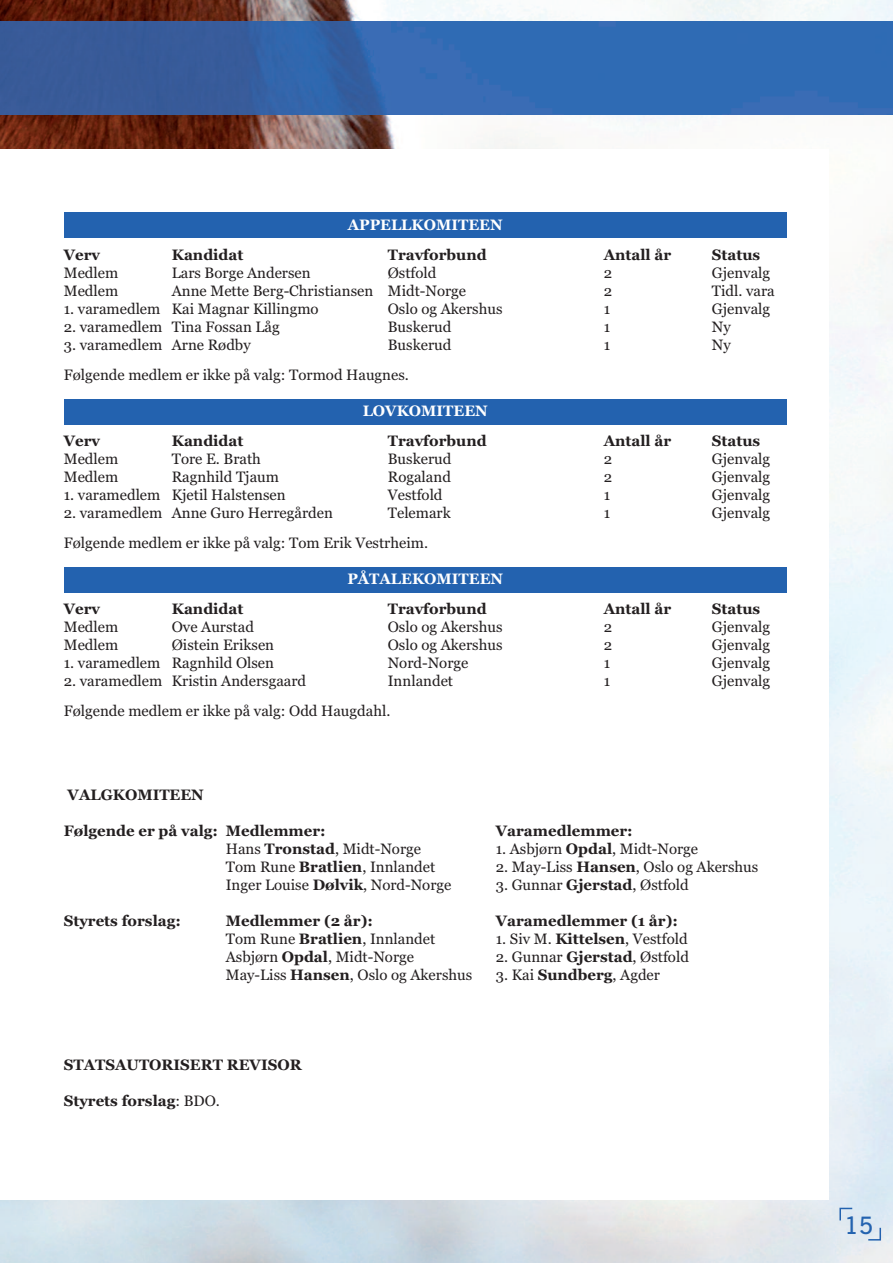
<style>
.page{position:relative;width:893px;height:1263px;background:#fff}
.page>*{position:absolute;margin:0;border:0;box-sizing:border-box;transform-origin:0 0}
.t1{font:600 24px "News Gothic BT";color:#2362af}
.t2{font:15px "Georgia";color:#231f20}
.t3{font:700 15px "Georgia";color:#231f20}
.t4{font:700 15px "Georgia";color:#fff}
.s1{font-weight:700}
.s2{font-weight:400}
</style>
<div class="page">
<img style="left:0;top:0;width:893px;height:1263px">
<img style="left:0;top:21px;width:893px;height:94px">
<div style="left:0;top:149px;width:829px;height:1050px;background:#fff"></div>
<svg style="left:839px;top:1207px;width:15px;height:15px"></svg>
<svg style="left:867px;top:1226px;width:15px;height:15px"></svg>
<div style="left:64px;top:213px;width:723px;height:25px;background:#2362af"></div>
<div style="left:64px;top:399px;width:723px;height:26px;background:#2362af"></div>
<div style="left:64px;top:567px;width:723px;height:25px;background:#2362af"></div>
<p class="t4" style="left:348px;top:216px;width:156px">APPELLKOMITEEN</p>
<p class="t3" style="left:64px;top:246px;width:38px">Verv</p>
<p class="t3" style="left:172px;top:246px;width:73px">Kandidat</p>
<p class="t3" style="left:388px;top:246px;width:100px">Travforbund</p>
<p class="t3" style="left:604px;top:246px;width:69px">Antall år</p>
<p class="t3" style="left:712px;top:246px;width:50px">Status</p>
<p class="t2" style="left:64px;top:264px;width:56px">Medlem</p>
<p class="t2" style="left:172px;top:264px;width:140px">Lars Borge Andersen</p>
<p class="t2" style="left:388px;top:264px;width:50px">Østfold</p>
<p class="t2" style="left:604px;top:264px;width:10px">2</p>
<p class="t2" style="left:712px;top:264px;width:60px">Gjenvalg</p>
<p class="t2" style="left:64px;top:282px;width:56px">Medlem</p>
<p class="t2" style="left:172px;top:282px;width:296px">Anne Mette Berg-Christiansen Midt-Norge</p>
<p class="t2" style="left:604px;top:282px;width:10px">2</p>
<p class="t2" style="left:712px;top:282px;width:64px">Tidl. vara</p>
<p class="t2" style="left:64px;top:300px;width:256px">1. varamedlem Kai Magnar Killingmo</p>
<p class="t2" style="left:388px;top:300px;width:116px">Oslo og Akershus</p>
<p class="t2" style="left:604px;top:300px;width:8px">1</p>
<p class="t2" style="left:712px;top:300px;width:60px">Gjenvalg</p>
<p class="t2" style="left:64px;top:318px;width:218px">2. varamedlem Tina Fossan Låg</p>
<p class="t2" style="left:388px;top:318px;width:65px">Buskerud</p>
<p class="t2" style="left:604px;top:318px;width:8px">1</p>
<p class="t2" style="left:712px;top:318px;width:20px">Ny</p>
<p class="t2" style="left:64px;top:336px;width:188px">3. varamedlem Arne Rødby</p>
<p class="t2" style="left:388px;top:336px;width:65px">Buskerud</p>
<p class="t2" style="left:604px;top:336px;width:8px">1</p>
<p class="t2" style="left:712px;top:336px;width:20px">Ny</p>
<p class="t2" style="left:64px;top:366px;width:347px">Følgende medlem er ikke på valg: Tormod Haugnes.</p>
<p class="t4" style="left:363px;top:402px;width:127px">LOVKOMITEEN</p>
<p class="t3" style="left:64px;top:432px;width:38px">Verv</p>
<p class="t3" style="left:172px;top:432px;width:73px">Kandidat</p>
<p class="t3" style="left:388px;top:432px;width:100px">Travforbund</p>
<p class="t3" style="left:604px;top:432px;width:69px">Antall år</p>
<p class="t3" style="left:712px;top:432px;width:50px">Status</p>
<p class="t2" style="left:64px;top:450px;width:56px">Medlem</p>
<p class="t2" style="left:172px;top:450px;width:91px">Tore E. Brath</p>
<p class="t2" style="left:388px;top:450px;width:65px">Buskerud</p>
<p class="t2" style="left:604px;top:450px;width:10px">2</p>
<p class="t2" style="left:712px;top:450px;width:60px">Gjenvalg</p>
<p class="t2" style="left:64px;top:468px;width:56px">Medlem</p>
<p class="t2" style="left:172px;top:468px;width:109px">Ragnhild Tjaum</p>
<p class="t2" style="left:388px;top:468px;width:65px">Rogaland</p>
<p class="t2" style="left:604px;top:468px;width:10px">2</p>
<p class="t2" style="left:712px;top:468px;width:60px">Gjenvalg</p>
<p class="t2" style="left:64px;top:486px;width:223px">1. varamedlem Kjetil Halstensen</p>
<p class="t2" style="left:388px;top:486px;width:56px">Vestfold</p>
<p class="t2" style="left:604px;top:486px;width:8px">1</p>
<p class="t2" style="left:712px;top:486px;width:60px">Gjenvalg</p>
<p class="t2" style="left:64px;top:504px;width:271px">2. varamedlem Anne Guro Herregården</p>
<p class="t2" style="left:388px;top:504px;width:65px">Telemark</p>
<p class="t2" style="left:604px;top:504px;width:8px">1</p>
<p class="t2" style="left:712px;top:504px;width:60px">Gjenvalg</p>
<p class="t2" style="left:64px;top:534px;width:366px">Følgende medlem er ikke på valg: Tom Erik Vestrheim.</p>
<p class="t4" style="left:347px;top:570px;width:157px">PÅTALEKOMITEEN</p>
<p class="t3" style="left:64px;top:600px;width:38px">Verv</p>
<p class="t3" style="left:172px;top:600px;width:73px">Kandidat</p>
<p class="t3" style="left:388px;top:600px;width:100px">Travforbund</p>
<p class="t3" style="left:604px;top:600px;width:69px">Antall år</p>
<p class="t3" style="left:712px;top:600px;width:50px">Status</p>
<p class="t2" style="left:64px;top:618px;width:56px">Medlem</p>
<p class="t2" style="left:172px;top:618px;width:84px">Ove Aurstad</p>
<p class="t2" style="left:388px;top:618px;width:116px">Oslo og Akershus</p>
<p class="t2" style="left:604px;top:618px;width:10px">2</p>
<p class="t2" style="left:712px;top:618px;width:60px">Gjenvalg</p>
<p class="t2" style="left:64px;top:636px;width:56px">Medlem</p>
<p class="t2" style="left:172px;top:636px;width:104px">Øistein Eriksen</p>
<p class="t2" style="left:388px;top:636px;width:116px">Oslo og Akershus</p>
<p class="t2" style="left:604px;top:636px;width:10px">2</p>
<p class="t2" style="left:712px;top:636px;width:60px">Gjenvalg</p>
<p class="t2" style="left:64px;top:654px;width:212px">1. varamedlem Ragnhild Olsen</p>
<p class="t2" style="left:388px;top:654px;width:82px">Nord-Norge</p>
<p class="t2" style="left:604px;top:654px;width:8px">1</p>
<p class="t2" style="left:712px;top:654px;width:60px">Gjenvalg</p>
<p class="t2" style="left:64px;top:672px;width:244px">2. varamedlem Kristin Andersgaard</p>
<p class="t2" style="left:388px;top:672px;width:67px">Innlandet</p>
<p class="t2" style="left:604px;top:672px;width:8px">1</p>
<p class="t2" style="left:712px;top:672px;width:60px">Gjenvalg</p>
<p class="t2" style="left:64px;top:702px;width:328px">Følgende medlem er ikke på valg: Odd Haugdahl.</p>
<p class="t3" style="left:68px;top:786px;width:138px">VALGKOMITEEN</p>
<p class="t3" style="left:64px;top:822px;width:263px">Følgende er på valg: Medlemmer:</p>
<p class="t3" style="left:496px;top:822px;width:138px">Varamedlemmer:</p>
<p class="t2" style="left:226px;top:840px;width:197px">Hans <span class="s1">Tronstad</span>, Midt-Norge</p>
<p class="t2" style="left:496px;top:840px;width:204px">1. Asbjørn <span class="s1">Opdal</span>, Midt-Norge</p>
<p class="t2" style="left:226px;top:858px;width:211px">Tom Rune <span class="s1">Bratlien</span>, Innlandet</p>
<p class="t2" style="left:496px;top:858px;width:264px">2. May-Liss <span class="s1">Hansen</span>, Oslo og Akershus</p>
<p class="t2" style="left:226px;top:876px;width:227px">Inger Louise <span class="s1">Dølvik</span>, Nord-Norge</p>
<p class="t2" style="left:496px;top:876px;width:195px">3. Gunnar <span class="s1">Gjerstad</span>, Østfold</p>
<p class="t3" style="left:64px;top:912px;width:119px">Styrets forslag:</p>
<p class="t3" style="left:226px;top:912px;width:149px">Medlemmer (2 år):</p>
<p class="t3" style="left:496px;top:912px;width:184px">Varamedlemmer (1 år):</p>
<p class="t2" style="left:226px;top:930px;width:211px">Tom Rune <span class="s1">Bratlien</span>, Innlandet</p>
<p class="t2" style="left:496px;top:930px;width:193px">1. Siv M. <span class="s1">Kittelsen</span>, Vestfold</p>
<p class="t2" style="left:226px;top:948px;width:190px">Asbjørn <span class="s1">Opdal</span>, Midt-Norge</p>
<p class="t2" style="left:496px;top:948px;width:195px">2. Gunnar <span class="s1">Gjerstad</span>, Østfold</p>
<p class="t2" style="left:226px;top:966px;width:248px">May-Liss <span class="s1">Hansen</span>, Oslo og Akershus</p>
<p class="t2" style="left:496px;top:966px;width:166px">3. Kai <span class="s1">Sundberg</span>, Agder</p>
<p class="t3" style="left:64px;top:1056px;width:239px">STATSAUTORISERT REVISOR</p>
<p class="t3" style="left:64px;top:1092px;width:158px">Styrets forslag<span class="s2">: BDO.</span></p>
<h1 class="t1" style="left:844px;top:1216px;width:30px">15</h1>
</div>
